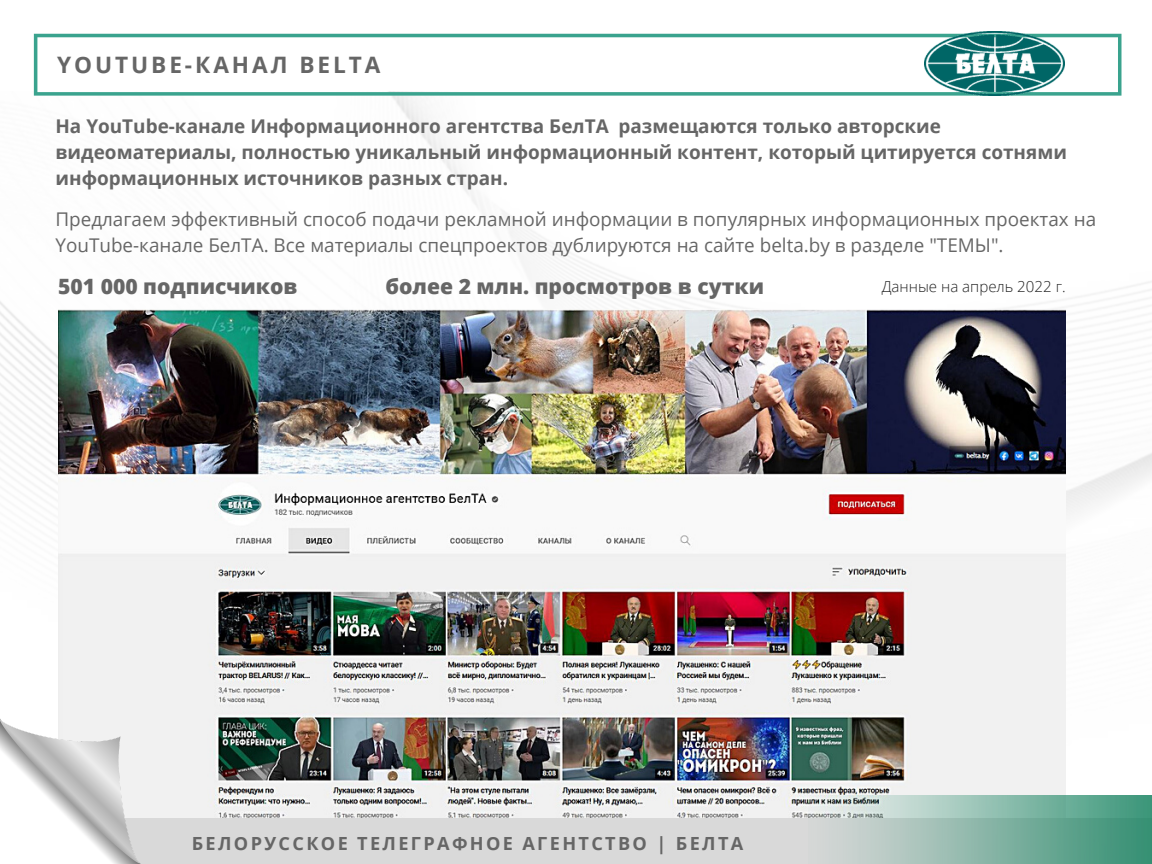
<style>
.page{position:relative;width:1152px;height:864px;background:#fff}
.page>*{position:absolute;margin:0;border:0;box-sizing:border-box;transform-origin:0 0}
.t1{font:700 22.65px "Open Sans";letter-spacing:.13em;color:#666}
.t2{font:800 21.15px "Open Sans";color:#666}
.t3{font:700 18.9px/25.8px "Open Sans";color:#666}
.t4{font:18.9px/25.8px "Open Sans";color:#666}
.t5{font:700 18.15px "Open Sans";letter-spacing:.13em;color:#666}
.t6{font:300 15.15px "Open Sans";color:#222}
</style>
<div class="page">
<img style="left:0;top:92px;width:1152px;height:677px">
<img style="left:58px;top:309px;width:1007px;height:510px">
<div style="left:0;top:819px;width:1152px;height:45px;background:#d9d9d9"></div>
<svg style="left:34px;top:34px;width:1087px;height:62px"></svg>
<img style="left:808px;top:796px;width:344px;height:68px">
<img style="left:924px;top:31px;width:141px;height:64px">
<img style="left:0;top:718px;width:140px;height:146px">
<p class="t1" style="left:57px;top:49px;width:325px">YOUTUBE-КАНАЛ BELTA</p>
<p class="t3" style="left:55px;top:113px;width:1013px">На YouTube-канале Информационного агентства БелТА размещаются только авторские видеоматериалы, полностью уникальный информационный контент, который цитируется сотнями информационных источников разных стран.</p>
<p class="t4" style="left:55px;top:206px;width:1042px">Предлагаем эффективный способ подачи рекламной информации в популярных информационных проектах на<br>YouTube-канале БелТА. Все материалы спецпроектов дублируются на сайте belta.by в разделе "ТЕМЫ".</p>
<p class="t2" style="left:58px;top:272px;width:241px">501 000 подписчиков</p>
<p class="t2" style="left:385px;top:272px;width:380px">более 2 млн. просмотров в сутки</p>
<p class="t6" style="left:882px;top:276px;width:185px">Данные на апрель 2022 г.</p>
<p class="t5" style="left:192px;top:830px;width:553px">БЕЛОРУССКОЕ ТЕЛЕГРАФНОЕ АГЕНТСТВО | БЕЛТА</p>
</div>
